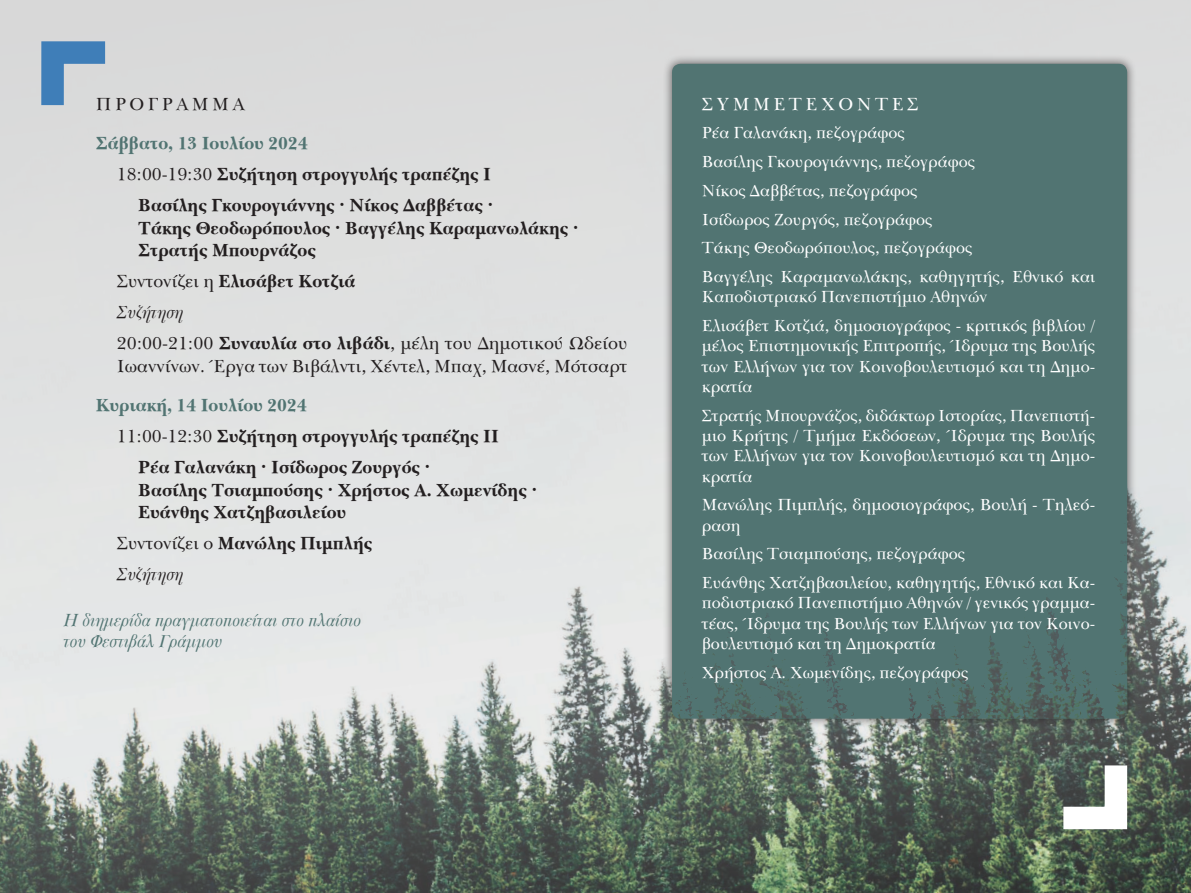
<style>
.page{position:relative;width:1191px;height:893px;background:#fff}
.page>*{position:absolute;margin:0;border:0;box-sizing:border-box;transform-origin:0 0}
.Normal__Web{font:18px/22.5px "UB Baskerville Bold";color:#231f20}
.Normal__Web-2{font:18px/22.5px "UB Baskerville";color:#231f20}
.Normal__Web-3{font:18px "UB Baskerville Italic";color:#517472}
.Normal__Web-4{font:18px "UB Baskerville Bold";color:#517472}
.Normal__Web-5{font:18px "UB Baskerville Italic";color:#231f20}
.t1{font:18px "UB Baskerville";letter-spacing:.2em;color:#fff}
.Normal__Web-6{font:18px "UB Baskerville";letter-spacing:.2em;color:#231f20}
.Normal__Web-7{font:16.5px/20.2px "UB Baskerville";color:#fff;text-align:justify}
.s1{font-family:"UB Baskerville"}
.s2{font-family:"UB Baskerville Bold"}
</style>
<div class="page">
<img style="left:0;top:0;width:1191px;height:893px">
<div style="left:663px;top:54px;width:473px;height:674px;background:#231f20;opacity:.65"></div>
<div style="left:672px;top:64px;width:455px;height:655px;background:#517472;border-radius:9px"></div>
<svg style="left:30px;top:30px;width:98px;height:98px;background:#b3c3d1"></svg>
<svg style="left:1040px;top:743px;width:98px;height:97px"></svg>
<p class="Normal__Web-6" style="left:96px;top:94px;width:150px">ΠΡΟΓΡΑΜΜΑ</p>
<p class="Normal__Web-4" style="left:96px;top:134px;width:214px">Σάββατο, 13 Ιουλίου 2024</p>
<p class="Normal__Web" style="left:117px;top:164px;width:375px"><span class="s1">18:00-19:30</span> Συζήτηση στρογγυλής τραπέζης Ι</p>
<p class="Normal__Web" style="left:138px;top:195px;width:357px">Βασίλης Γκουρογιάννης · Νίκος Δαββέτας ·</p>
<p class="Normal__Web" style="left:138px;top:217px;width:442px">Τάκης Θεοδωρόπουλος · Βαγγέλης Καραμανωλάκης ·<br>Στρατής Μπουρνάζος</p>
<p class="Normal__Web" style="left:117px;top:271px;width:240px"><span class="s1">Συντονίζει η</span> Ελισάβετ Κοτζιά</p>
<p class="Normal__Web-5" style="left:117px;top:303px;width:68px">Συζήτηση</p>
<p class="Normal__Web-2" style="left:117px;top:333px;width:512px">20:00-21:00 <span class="s2">Συναυλία στο λιβάδι</span>, μέλη του Δημοτικού Ωδείου<br>Ιωαννίνων. Έργα των Βιβάλντι, Χέντελ, Μπαχ, Μασνέ, Μότσαρτ</p>
<p class="Normal__Web-4" style="left:96px;top:396px;width:213px">Κυριακή, 14 Ιουλίου 2024</p>
<p class="Normal__Web" style="left:117px;top:426px;width:383px"><span class="s1">11:00-12:30</span> Συζήτηση στρογγυλής τραπέζης ΙΙ</p>
<p class="Normal__Web" style="left:138px;top:457px;width:294px">Ρέα Γαλανάκη · Ισίδωρος Ζουργός ·</p>
<p class="Normal__Web" style="left:138px;top:479px;width:400px">Βασίλης Τσιαμπούσης · Χρήστος Α. Χωμενίδης ·</p>
<p class="Normal__Web" style="left:138px;top:502px;width:210px">Ευάνθης Χατζηβασιλείου</p>
<p class="Normal__Web" style="left:117px;top:533px;width:257px"><span class="s1">Συντονίζει ο</span> Μανώλης Πιμπλής</p>
<p class="Normal__Web-5" style="left:117px;top:565px;width:68px">Συζήτηση</p>
<p class="Normal__Web-3" style="left:64px;top:611px;width:299px">Η διημερίδα πραγματοποιείται στο πλαίσιο</p>
<p class="Normal__Web-3" style="left:64px;top:632px;width:160px">του Φεστιβάλ Γράμμου</p>
<p class="t1" style="left:702px;top:94px;width:218px">ΣΥΜΜΕΤΈΧΟΝΤΕΣ</p>
<p class="Normal__Web-7" style="left:702px;top:124px;width:205px">Ρέα Γαλανάκη, πεζογράφος</p>
<p class="Normal__Web-7" style="left:702px;top:152px;width:275px">Βασίλης Γκουρογιάννης, πεζογράφος</p>
<p class="Normal__Web-7" style="left:702px;top:181px;width:217px">Νίκος Δαββέτας, πεζογράφος</p>
<p class="Normal__Web-7" style="left:702px;top:210px;width:232px">Ισίδωρος Ζουργός, πεζογράφος</p>
<p class="Normal__Web-7" style="left:702px;top:239px;width:272px">Τάκης Θεοδωρόπουλος, πεζογράφος</p>
<p class="Normal__Web-7" style="left:702px;top:267px;width:395px">Βαγγέλης Καραμανωλάκης, καθηγητής, Εθνικό και<br>Καποδιστριακό Πανεπιστήμιο Αθηνών</p>
<p class="Normal__Web-7" style="left:702px;top:316px;width:395px">Ελισάβετ Κοτζιά, δημοσιογράφος - κριτικός βιβλίου / μέλος Επιστημονικής Επιτροπής, Ίδρυμα της Βουλής των Ελλήνων για τον Κοινοβουλευτισμό και τη Δημο&shy;κρατία</p>
<p class="Normal__Web-7" style="left:702px;top:406px;width:395px">Στρατής Μπουρνάζος, διδάκτωρ Ιστορίας, Πανεπιστή&shy;μιο Κρήτης / Τμήμα Εκδόσεων, Ίδρυμα της Βουλής των Ελλήνων για τον Κοινοβουλευτισμό και τη Δημο&shy;κρατία</p>
<p class="Normal__Web-7" style="left:702px;top:495px;width:395px">Μανώλης Πιμπλής, δημοσιογράφος, Βουλή - Τηλεό&shy;ραση</p>
<p class="Normal__Web-7" style="left:702px;top:544px;width:265px">Βασίλης Τσιαμπούσης, πεζογράφος</p>
<p class="Normal__Web-7" style="left:702px;top:573px;width:395px">Ευάνθης Χατζηβασιλείου, καθηγητής, Εθνικό και Κα&shy;ποδιστριακό Πανεπιστήμιο Αθηνών / γενικός γραμμα&shy;τέας, Ίδρυμα της Βουλής των Ελλήνων για τον Κοινο&shy;βουλευτισμό και τη Δημοκρατία</p>
<p class="Normal__Web-7" style="left:702px;top:663px;width:268px">Χρήστος Α. Χωμενίδης, πεζογράφος</p>
</div>
